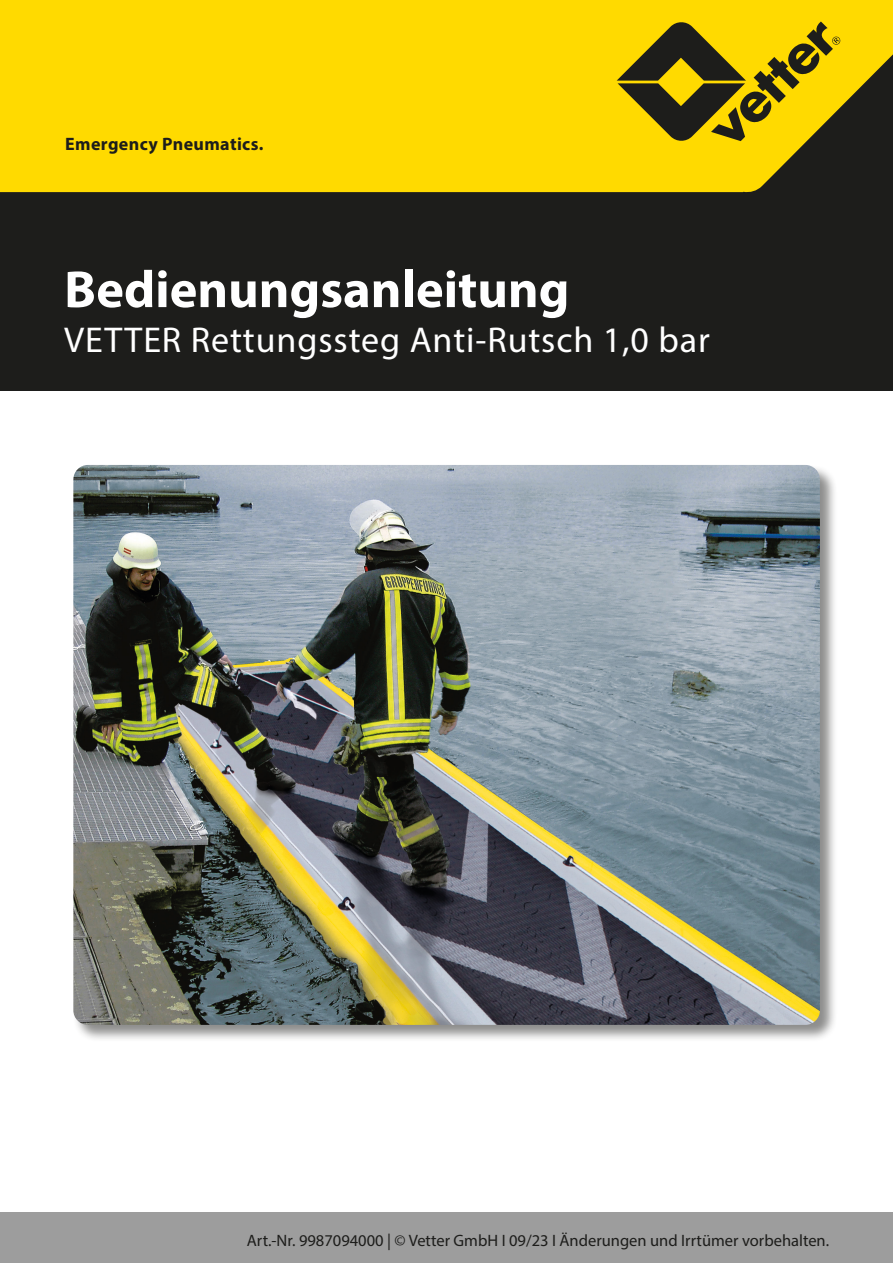
<style>
.page{position:relative;width:893px;height:1263px;background:#fff}
.page>*{position:absolute;margin:0;border:0;box-sizing:border-box;transform-origin:0 0}
.t1{font:700 52.5px "Myriad Pro";color:#fff}
.t2{font:36px "Myriad Pro";letter-spacing:.025em;color:#fff}
.t3{font:700 18px "Myriad Pro";letter-spacing:.02em;color:#1d1d1b}
.t4{font:16.5px "Myriad Pro";color:#1d1d1b}
</style>
<div class="page">
<div style="left:0;top:0;width:893px;height:391px;background:#1d1d1b"></div>
<div style="left:0;top:1212px;width:893px;height:51px;background:#9d9d9d"></div>
<div style="left:0;top:0;width:893px;height:193px;background:#ffda00"></div>
<svg style="left:617px;top:21px;width:223px;height:120px"></svg>
<div style="left:73px;top:464px;width:765px;height:578px;background:#1d1d1b;opacity:.5"></div>
<img style="left:73px;top:465px;width:747px;height:560px">
<p class="t3" style="left:65px;top:132px;width:200px">Emergency Pneumatics.</p>
<h1 class="t1" style="left:64px;top:255px;width:507px">Bedienungsanleitung</h1>
<h2 class="t2" style="left:64px;top:318px;width:647px">VETTER Rettungssteg Anti-Rutsch 1,0 bar</h2>
<p class="t4" style="left:247px;top:1230px;width:584px">Art.-Nr. 9987094000 | © Vetter GmbH I 09/23 I Änderungen und Irrtümer vorbehalten.</p>
</div>
